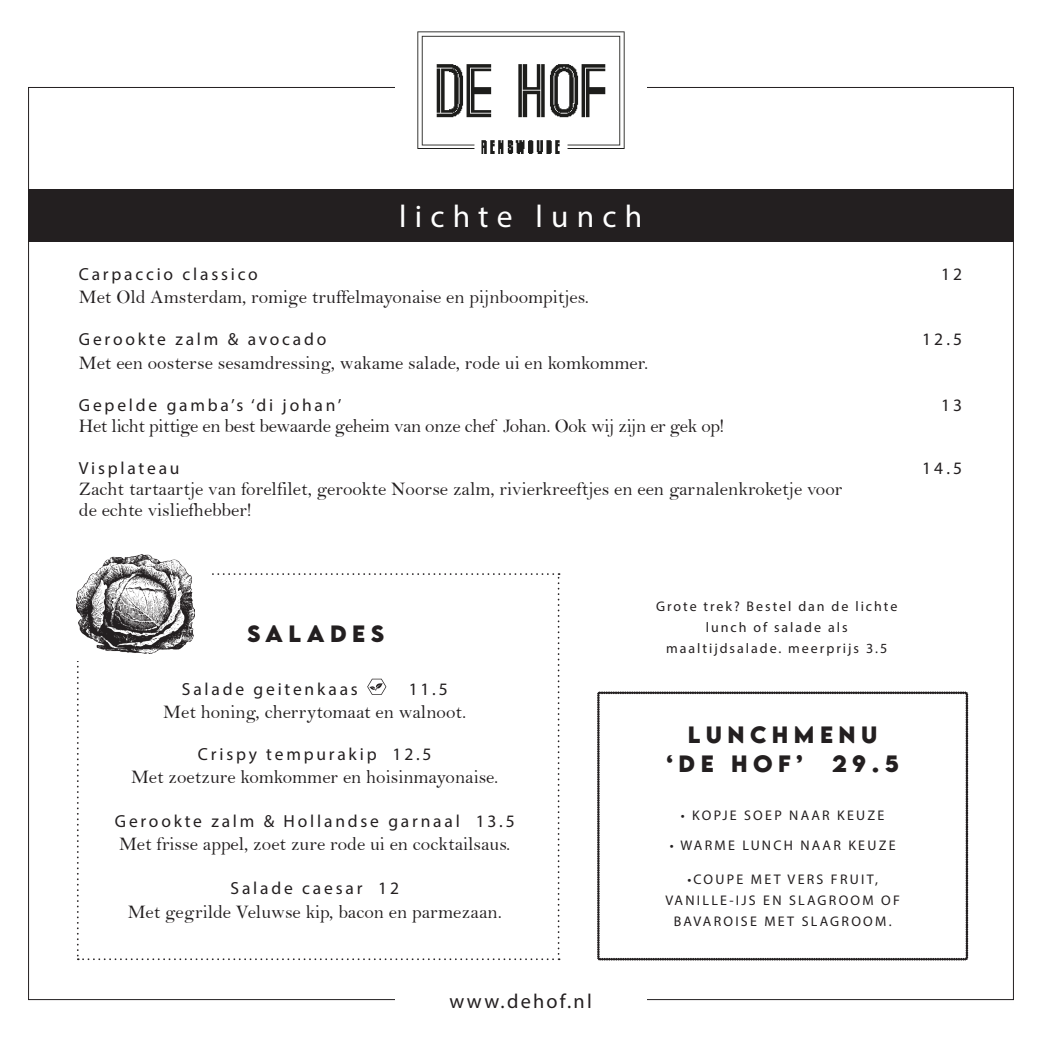
<style>
.page{position:relative;width:1042px;height:1042px;background:#fff}
.page>*{position:absolute;margin:0;border:0;box-sizing:border-box;transform-origin:0 0}
.t1{font:31.5px "Myriad Pro";letter-spacing:.26em;color:#fff}
.t2{font:700 21px "LEMONMILK";letter-spacing:.26em;color:#231f20}
.t3{font:20.3px "Myriad Pro";letter-spacing:.11em;color:#231f20}
.t4{font:19.25px "Bell";color:#231f20}
.t5{font:19.25px "Bell";letter-spacing:-.02em;color:#231f20}
.t6{font:17.5px "Myriad Pro";letter-spacing:.16em;color:#231f20}
.t7{font:14px "Myriad Pro";letter-spacing:.16em;color:#231f20}
.t8{font:14px/21px "Myriad Pro";letter-spacing:.14em;color:#231f20;text-align:center}
</style>
<div class="page">
<img style="left:417px;top:31px;width:208px;height:122px">
<img style="left:96px;top:555px;width:92px;height:18px">
<div style="left:28px;top:189px;width:985px;height:53px;background:#231f20"></div>
<svg style="left:597px;top:692px;width:371px;height:268px"></svg>
<svg style="left:77px;top:573px;width:482px;height:387px"></svg>
<p class="t1" style="left:399px;top:197px;width:244px">lichte lunch</p>
<p class="t6" style="left:79px;top:264px;width:180px">Carpaccio classico</p>
<p class="t6" style="left:941px;top:264px;width:23px">12</p>
<p class="t4" style="left:79px;top:286px;width:511px">Met Old Amsterdam, romige truffelmayonaise en pijnboompitjes.</p>
<p class="t6" style="left:79px;top:329px;width:249px">Gerookte zalm &amp; avocado</p>
<p class="t6" style="left:922px;top:329px;width:42px">12.5</p>
<p class="t4" style="left:79px;top:351px;width:571px">Met een oosterse sesamdressing, wakame salade, rode ui en komkommer.</p>
<p class="t6" style="left:79px;top:394px;width:264px">Gepelde gamba’s ‘di johan’</p>
<p class="t6" style="left:941px;top:394px;width:23px">13</p>
<p class="t5" style="left:79px;top:414px;width:646px">Het licht pittige en best bewaarde geheim van onze chef Johan. Ook wij zijn er gek op!</p>
<p class="t6" style="left:79px;top:457px;width:102px">Visplateau</p>
<p class="t6" style="left:922px;top:457px;width:42px">14.5</p>
<p class="t4" style="left:79px;top:477px;width:765px">Zacht tartaartje van forelfilet, gerookte Noorse zalm, rivierkreeftjes en een garnalenkroketje voor</p>
<p class="t4" style="left:79px;top:498px;width:174px">de echte visliefhebber!</p>
<p class="t2" style="left:247px;top:619px;width:21px">SALA</p>
<p class="t2" style="left:330px;top:619px;width:39px">D ES</p>
<p class="t6" style="left:182px;top:678px;width:177px">Salade geitenkaas</p>
<p class="t6" style="left:409px;top:678px;width:40px">11.5</p>
<p class="t4" style="left:163px;top:700px;width:304px">Met honing, cherrytomaat en walnoot.</p>
<p class="t6" style="left:198px;top:743px;width:235px">Crispy tempurakip 12.5</p>
<p class="t4" style="left:131px;top:765px;width:369px">Met zoetzure komkommer en hoisinmayonaise.</p>
<p class="t6" style="left:115px;top:810px;width:401px">Gerookte zalm &amp; Hollandse garnaal 13.5</p>
<p class="t4" style="left:119px;top:832px;width:393px">Met frisse appel, zoet zure rode ui en cocktailsaus.</p>
<p class="t6" style="left:231px;top:878px;width:170px">Salade caesar 12</p>
<p class="t4" style="left:128px;top:900px;width:376px">Met gegrilde Veluwse kip, bacon en parmezaan.</p>
<p class="t3" style="left:450px;top:989px;width:144px">www.dehof.nl</p>
<p class="t8" style="left:656px;top:595px;width:243px">Grote trek? Bestel dan de lichte lunch of salade als</p>
<p class="t8" style="left:666px;top:637px;width:222px">maaltijdsalade. meerprijs 3.5</p>
<p class="t2" style="left:688px;top:720px;width:191px">LUNC HMEN U</p>
<p class="t2" style="left:666px;top:749px;width:138px">‘DE HOF’</p>
<p class="t2" style="left:832px;top:749px;width:68px">29.5</p>
<p class="t7" style="left:681px;top:806px;width:205px">• KOPJE SOEP NAAR KEUZE</p>
<p class="t7" style="left:670px;top:836px;width:227px">• WARME LUNCH NAAR KEUZE</p>
<p class="t7" style="left:687px;top:871px;width:192px">•COUPE MET VERS FRUIT,</p>
<p class="t7" style="left:665px;top:892px;width:236px">VANILLE-IJS EN SLAGROOM OF</p>
<p class="t7" style="left:674px;top:913px;width:219px">BAVAROISE MET SLAGROOM.</p>
</div>
